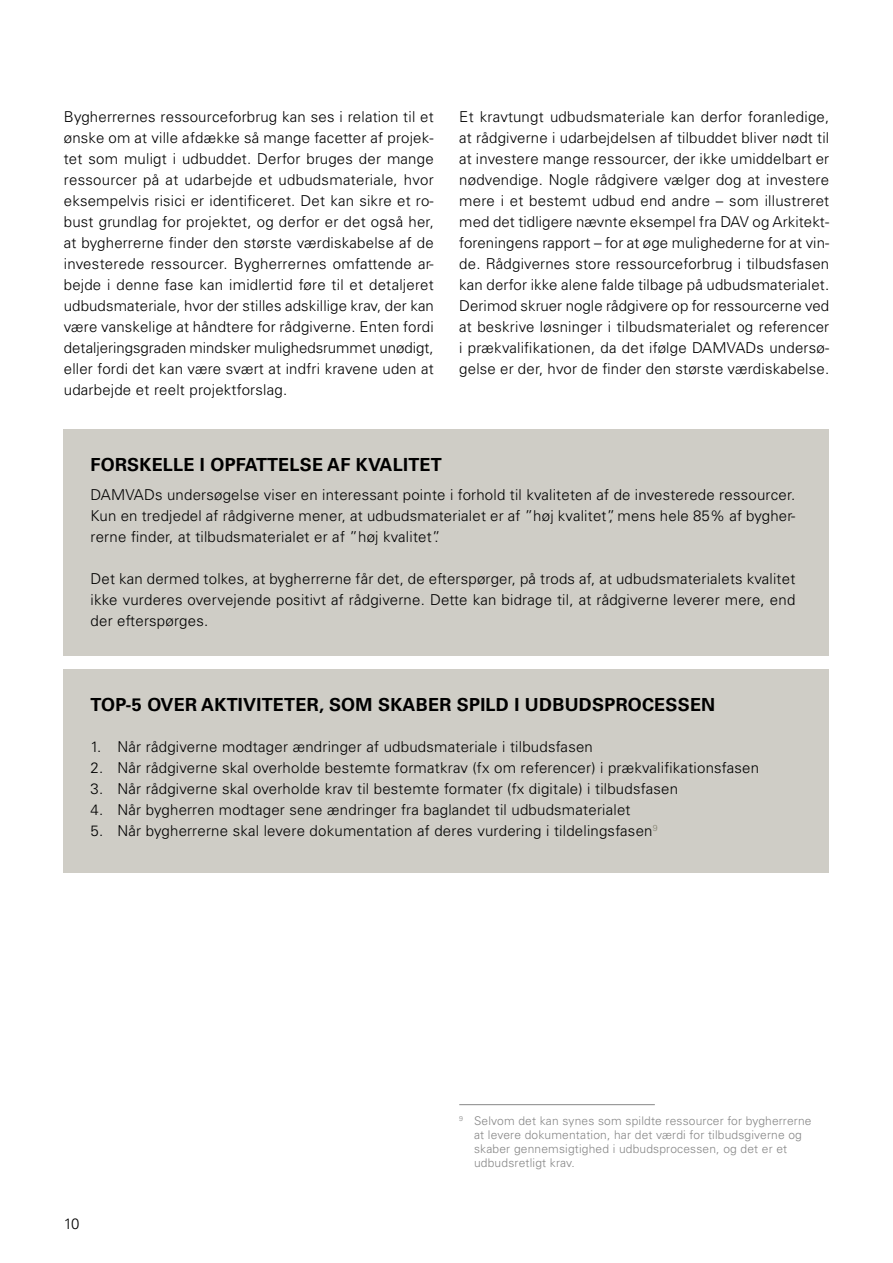
<style>
.page{position:relative;width:893px;height:1263px;background:#fff}
.page>*{position:absolute;margin:0;border:0;box-sizing:border-box;transform-origin:0 0}
.t1{font:700 18px "Univers LT Std";letter-spacing:.015em;color:#000}
.t2{font:300 15px/21px "Univers LT Std";letter-spacing:.015em;color:#000;text-align:justify}
.t3{font:300 12px/14.2px "Univers LT Std";letter-spacing:.015em;color:#878787}
</style>
<div class="page">
<div style="left:64px;top:429px;width:765px;height:227px;background:#cfcdc6"></div>
<div style="left:64px;top:669px;width:765px;height:204px;background:#cfcdc6"></div>
<hr style="left:459px;top:1104px;width:196px;height:1px;background:#878787">
<p class="t2" style="left:64px;top:106px;width:372px">Bygherrernes ressourceforbrug kan ses i relation til et ønske om at ville afdække så mange facetter af projek&shy;tet som muligt i udbuddet. Derfor bruges der mange ressourcer på at udarbejde et udbudsmateriale, hvor eksempelvis risici er identificeret. Det kan sikre et ro&shy;bust grundlag for projektet, og derfor er det også her, at bygherrerne finder den største værdiskabelse af de investerede ressourcer. Bygherrernes omfattende ar&shy;bejde i denne fase kan imidlertid føre til et detaljeret udbudsmateriale, hvor der stilles adskillige krav, der kan være vanskelige at håndtere for rådgiverne. Enten fordi detaljeringsgraden mindsker mulighedsrummet unødigt, eller fordi det kan være svært at indfri kravene uden at udarbejde et reelt projektforslag.</p>
<p class="t2" style="left:459px;top:106px;width:372px">Et kravtungt udbudsmateriale kan derfor foranledige, at rådgiverne i udarbejdelsen af tilbuddet bliver nødt til at investere mange ressourcer, der ikke umiddelbart er nødvendige. Nogle rådgivere vælger dog at investere mere i et bestemt udbud end andre – som illustreret med det tidligere nævnte eksempel fra DAV og Arkitekt&shy;foreningens rapport – for at øge mulighederne for at vin&shy;de. Rådgivernes store ressourceforbrug i tilbudsfasen kan derfor ikke alene falde tilbage på udbudsmaterialet.<br>Derimod skruer nogle rådgivere op for ressourcerne ved at beskrive løsninger i tilbudsmaterialet og referencer i prækvalifikationen, da det ifølge DAMVADs undersø&shy;gelse er der, hvor de finder den største værdiskabelse.</p>
<p class="t1" style="left:91px;top:454px;width:353px">FORSKELLE I OPFATTELSE AF KVALITET</p>
<p class="t2" style="left:91px;top:484px;width:706px">DAMVADs undersøgelse viser en interessant pointe i forhold til kvaliteten af de investerede ressourcer.<br>Kun en tredjedel af rådgiverne mener, at udbudsmaterialet er af ”høj kvalitet”, mens hele 85% af bygher&shy;rerne finder, at tilbudsmaterialet er af ”høj kvalitet”.</p>
<p class="t2" style="left:91px;top:568px;width:706px">Det kan dermed tolkes, at bygherrerne får det, de efterspørger, på trods af, at udbudsmaterialets kvalitet ikke vurderes overvejende positivt af rådgiverne. Dette kan bidrage til, at rådgiverne leverer mere, end der efterspørges.</p>
<p class="t1" style="left:91px;top:694px;width:626px">TOP-5 OVER AKTIVITETER, SOM SKABER SPILD I UDBUDSPROCESSEN</p>
<p class="t2" style="left:91px;top:736px;width:504px">1. Når rådgiverne modtager ændringer af udbudsmateriale i tilbudsfasen</p>
<p class="t2" style="left:91px;top:757px;width:670px">2. Når rådgiverne skal overholde bestemte formatkrav (fx om referencer) i prækvalifikationsfasen</p>
<p class="t2" style="left:91px;top:778px;width:589px">3. Når rådgiverne skal overholde krav til bestemte formater (fx digitale) i tilbudsfasen</p>
<p class="t2" style="left:91px;top:799px;width:541px">4. Når bygherren modtager sene ændringer fra baglandet til udbudsmaterialet</p>
<p class="t2" style="left:91px;top:820px;width:568px">5. Når bygherrerne skal levere dokumentation af deres vurdering i tildelingsfasen<sup>9</sup></p>
<p class="t2" style="left:64px;top:1213px;width:17px">10</p>
<p class="t3" style="left:474px;top:1113px;width:339px;text-indent:-15px"><sup>9</sup> Selvom det kan synes som spildte ressourcer for bygherrerne at levere dokumentation, har det værdi for tilbudsgiverne og skaber gennemsigtighed i udbudsprocessen, og det er et udbudsretligt krav.</p>
</div>
